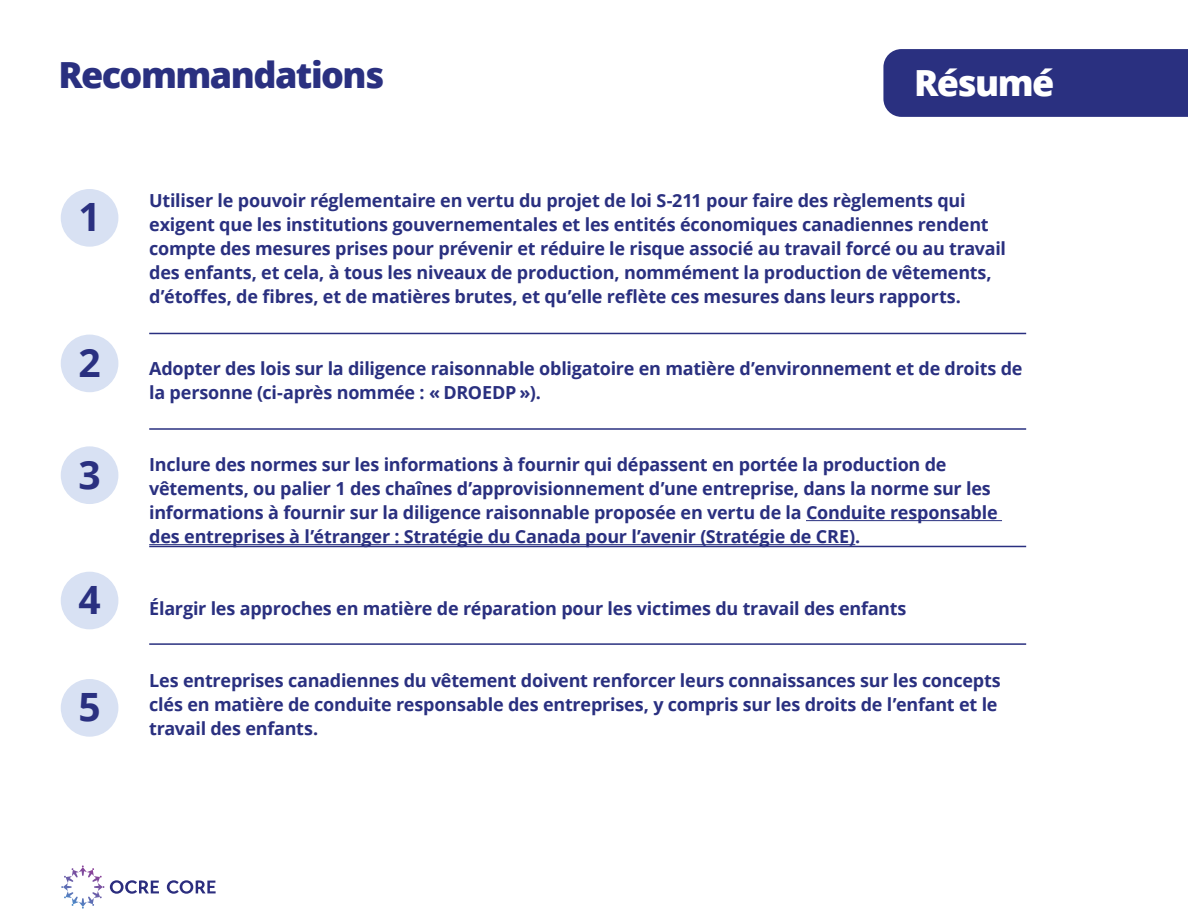
<style>
.page{position:relative;width:1188px;height:918px;background:#fff}
.page>*{position:absolute;margin:0;border:0;box-sizing:border-box;transform-origin:0 0}
.t1{font:700 39px "Open Sans";color:#2a3080}
.t2{font:800 36px "Open Sans";letter-spacing:-.045em;color:#2a3080}
.t3{font:800 36px "Open Sans";letter-spacing:-.045em;color:#fff}
.t4{font:700 18px/24px "Open Sans";letter-spacing:-.015em;color:#2a3080}
</style>
<div class="page">
<svg style="left:167px;top:880px;width:49px;height:14px"></svg>
<svg style="left:61px;top:865px;width:43px;height:39px"></svg>
<svg style="left:110px;top:880px;width:49px;height:14px"></svg>
<div style="left:61px;top:189px;width:57px;height:58px;background:#d8e1f3;border-radius:50%"></div>
<div style="left:61px;top:335px;width:57px;height:57px;background:#d8e1f3;border-radius:50%"></div>
<div style="left:61px;top:446px;width:57px;height:58px;background:#d8e1f3;border-radius:50%"></div>
<div style="left:61px;top:572px;width:57px;height:57px;background:#d8e1f3;border-radius:50%"></div>
<div style="left:61px;top:679px;width:57px;height:58px;background:#d8e1f3;border-radius:50%"></div>
<hr style="left:806px;top:520px;width:196px;height:1px;background:#2a3080">
<hr style="left:149px;top:544px;width:706px;height:1px;background:#2a3080">
<hr style="left:149px;top:546px;width:877px;height:1px;background:#2a3080">
<hr style="left:149px;top:643px;width:877px;height:2px;background:#2a3080">
<hr style="left:149px;top:428px;width:877px;height:2px;background:#2a3080">
<hr style="left:149px;top:333px;width:877px;height:1px;background:#2a3080">
<div style="left:883px;top:49px;width:305px;height:68px;background:#2a3080"></div>
<h2 class="t2" style="left:59px;top:48px;width:327px">Recommandations</h2>
<h2 class="t3" style="left:914px;top:56px;width:142px">Résumé</h2>
<h1 class="t1" style="left:78px;top:190px;width:24px">1</h1>
<h1 class="t1" style="left:78px;top:335px;width:24px">2</h1>
<h1 class="t1" style="left:78px;top:447px;width:24px">3</h1>
<h1 class="t1" style="left:78px;top:572px;width:24px">4</h1>
<h1 class="t1" style="left:78px;top:680px;width:24px">5</h1>
<p class="t4" style="left:149px;top:188px;width:858px">Utiliser le pouvoir réglementaire en vertu du projet de loi S-211 pour faire des règlements qui exigent que les institutions gouvernementales et les entités économiques canadiennes rendent compte des mesures prises pour prévenir et réduire le risque associé au travail forcé ou au travail des enfants, et cela, à tous les niveaux de production, nommément la production de vêtements, d’étoffes, de fibres, et de matières brutes, et qu’elle reflète ces mesures dans leurs rapports.</p>
<p class="t4" style="left:149px;top:356px;width:875px">Adopter des lois sur la diligence raisonnable obligatoire en matière d’environnement et de droits de la personne (ci-après nommée : « DROEDP »).</p>
<p class="t4" style="left:149px;top:452px;width:850px">Inclure des normes sur les informations à fournir qui dépassent en portée la production de vêtements, ou palier 1 des chaînes d’approvisionnement d’une entreprise, dans la norme sur les informations à fournir sur la diligence raisonnable proposée en vertu de la Conduite responsable des entreprises à l’étranger : Stratégie du Canada pour l’avenir (Stratégie de CRE).</p>
<p class="t4" style="left:149px;top:596px;width:759px">Élargir les approches en matière de réparation pour les victimes du travail des enfants</p>
<p class="t4" style="left:149px;top:668px;width:853px">Les entreprises canadiennes du vêtement doivent renforcer leurs connaissances sur les concepts clés en matière de conduite responsable des entreprises, y compris sur les droits de l’enfant et le travail des enfants.</p>
</div>
